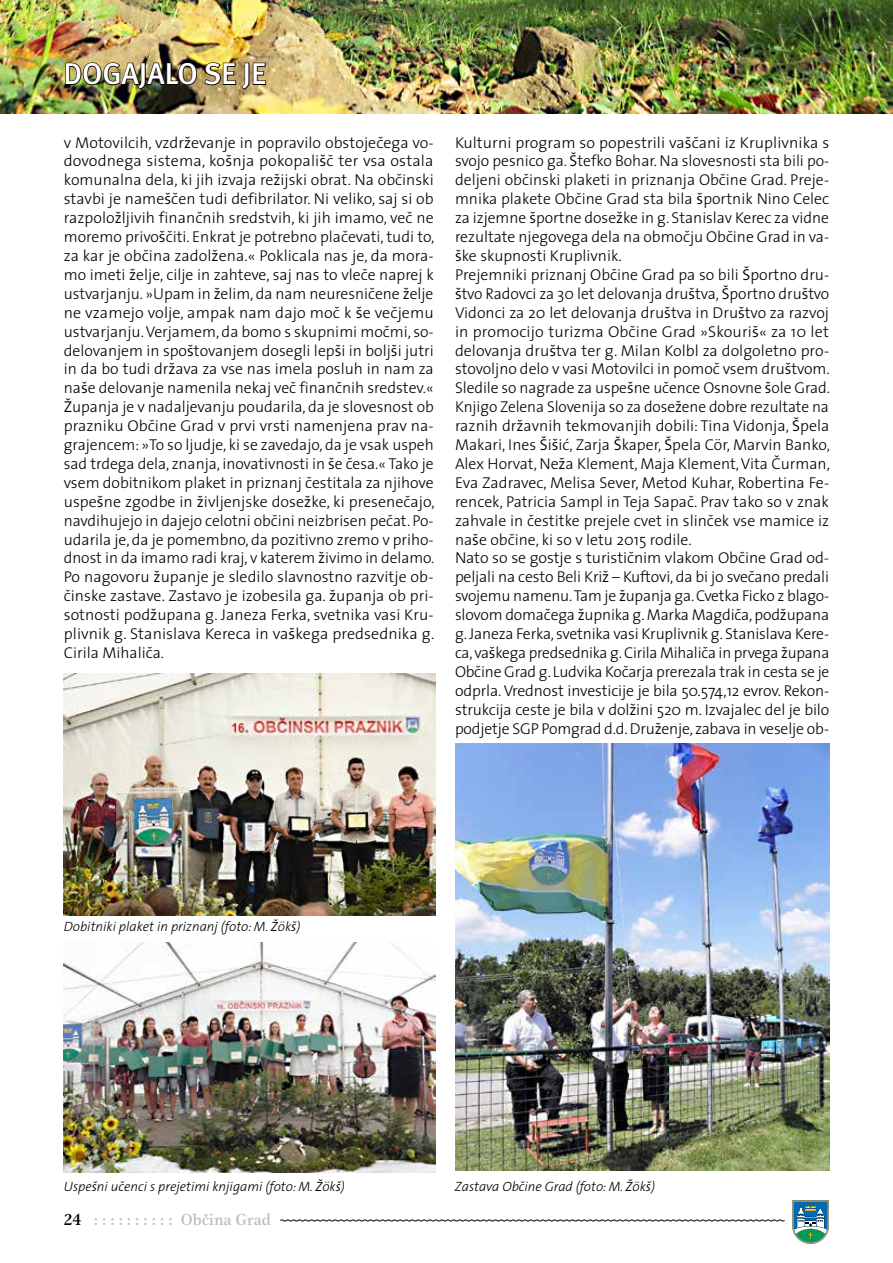
<style>
.page{position:relative;width:893px;height:1263px;background:#fff}
.page>*{position:absolute;margin:0;border:0;box-sizing:border-box;transform-origin:0 0}
.t1{font:30px "Meta Medium CE";color:#fff}
.t2{font:500 16.5px "Gamma Itc TEE";color:#bcbec0}
.t3{font:300 15.75px/18.9px "The Sans OT";color:#000;text-align:justify}
.t4{font:italic 300 13.5px "The Sans OT";color:#000}
.s1{color:#000}
</style>
<div class="page">
<svg style="left:280px;top:1219px;width:505px;height:3px"></svg>
<svg style="left:792px;top:1200px;width:37px;height:44px"></svg>
<img style="left:0;top:0;width:893px;height:114px">
<img style="left:64px;top:61px;width:203px;height:29px">
<img style="left:64px;top:673px;width:372px;height:242px">
<img style="left:64px;top:942px;width:372px;height:230px">
<img style="left:455px;top:743px;width:374px;height:427px">
<h1 class="t1" style="left:63px;top:55px;width:204px">DOGAJALO SE JE</h1>
<p class="t3" style="left:64px;top:132px;width:372px">v Motovilcih, vzdrževanje in popravilo obstoječega vo&shy;dovodnega sistema, košnja pokopališč ter vsa ostala komunalna dela, ki jih izvaja režijski obrat. Na občinski stavbi je nameščen tudi defibrilator. Ni veliko, saj si ob razpoložljivih finančnih sredstvih, ki jih imamo, več ne moremo privoščiti. Enkrat je potrebno plačevati, tudi to, za kar je občina zadolžena.« Poklicala nas je, da mora&shy;mo imeti želje, cilje in zahteve, saj nas to vleče naprej k ustvarjanju. »Upam in želim, da nam neuresničene želje ne vzamejo volje, ampak nam dajo moč k še večjemu ustvarjanju. Verjamem, da bomo s skupnimi močmi, so&shy;delovanjem in spoštovanjem dosegli lepši in boljši jutri in da bo tudi država za vse nas imela posluh in nam za naše delovanje namenila nekaj več finančnih sredstev.« Županja je v nadaljevanju poudarila, da je slovesnost ob prazniku Občine Grad v prvi vrsti namenjena prav na&shy;grajencem: »To so ljudje, ki se zavedajo, da je vsak uspeh sad trdega dela, znanja, inovativnosti in še česa.« Tako je vsem dobitnikom plaket in priznanj čestitala za njihove uspešne zgodbe in življenjske dosežke, ki presenečajo, navdihujejo in dajejo celotni občini neizbrisen pečat. Po&shy;udarila je, da je pomembno, da pozitivno zremo v priho&shy;dnost in da imamo radi kraj, v katerem živimo in delamo.<br>Po nagovoru županje je sledilo slavnostno razvitje ob&shy;činske zastave. Zastavo je izobesila ga. županja ob pri&shy;sotnosti podžupana g. Janeza Ferka, svetnika vasi Kru&shy;plivnik g. Stanislava Kereca in vaškega predsednika g.<br>Cirila Mihaliča.</p>
<p class="t3" style="left:455px;top:132px;width:377px;text-align:left">Kulturni program so popestrili vaščani iz Kruplivnika s svojo pesnico ga. Štefko Bohar. Na slovesnosti sta bili po&shy;deljeni občinski plaketi in priznanja Občine Grad. Preje&shy;mnika plakete Občine Grad sta bila športnik Nino Celec za izjemne športne dosežke in g. Stanislav Kerec za vidne rezultate njegovega dela na območju Občine Grad in va&shy;ške skupnosti Kruplivnik.<br>Prejemniki priznanj Občine Grad pa so bili Športno dru&shy;štvo Radovci za 30 let delovanja društva, Športno društvo Vidonci za 20 let delovanja društva in Društvo za razvoj in promocijo turizma Občine Grad »Skouriš« za 10 let delovanja društva ter g. Milan Kolbl za dolgoletno pro&shy;stovoljno delo v vasi Motovilci in pomoč vsem društvom.<br>Sledile so nagrade za uspešne učence Osnovne šole Grad.<br>Knjigo Zelena Slovenija so za dosežene dobre rezultate na raznih državnih tekmovanjih dobili: Tina Vidonja, Špela Makari, Ines Šišić, Zarja Škaper, Špela Cör, Marvin Banko, Alex Horvat, Neža Klement, Maja Klement, Vita Čurman, Eva Zadravec, Melisa Sever, Metod Kuhar, Robertina Fe&shy;rencek, Patricia Sampl in Teja Sapač. Prav tako so v znak zahvale in čestitke prejele cvet in slinček vse mamice iz naše občine, ki so v letu 2015 rodile.<br>Nato so se gostje s turističnim vlakom Občine Grad od&shy;peljali na cesto Beli Križ – Kuftovi, da bi jo svečano predali svojemu namenu. Tam je županja ga. Cvetka Ficko z blago&shy;slovom domačega župnika g. Marka Magdiča, podžupana g. Janeza Ferka, svetnika vasi Kruplivnik g. Stanislava Kere&shy;ca, vaškega predsednika g. Cirila Mihaliča in prvega župana Občine Grad g. Ludvika Kočarja prerezala trak in cesta se je odprla. Vrednost investicije je bila 50.574,12 evrov. Rekon&shy;strukcija ceste je bila v dolžini 520 m. Izvajalec del je bilo podjetje SGP Pomgrad d.d. Druženje, zabava in veselje ob-</p>
<p class="t4" style="left:64px;top:915px;width:238px">Dobitniki plaket in priznanj (foto: M. Žökš)</p>
<p class="t4" style="left:64px;top:1175px;width:283px">Uspešni učenci s prejetimi knjigami (foto: M. Žökš)</p>
<p class="t4" style="left:455px;top:1175px;width:202px">Zastava Občine Grad (foto: M. Žökš)</p>
<p class="t2" style="left:64px;top:1209px;width:209px"><span class="s1">24</span> : : : : : : : : : : Občina Grad</p>
</div>
